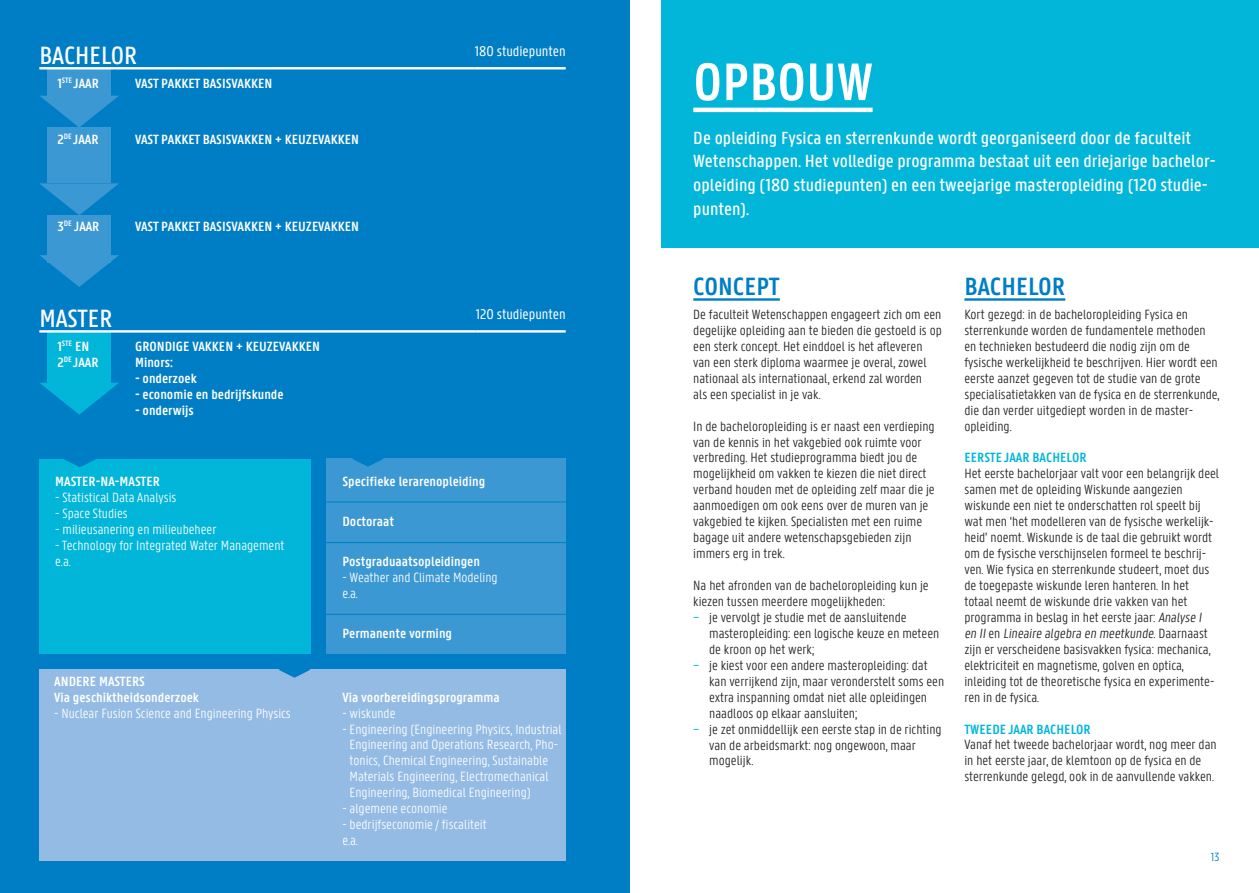
<style>
.page{position:relative;width:1259px;height:893px;background:#fff}
.page>*{position:absolute;margin:0;border:0;box-sizing:border-box;transform-origin:0 0}
.t1{font:600 56.25px "Panno Text";color:#fff}
.t2{font:600 26.7px "Panno Text";color:#007ec5}
.t3{font:500 26.7px "Panno Text";color:#fff}
.t4{font:500 18.75px/24px "Panno Text";color:#fff}
.t5{font:15px "Panno Text";color:#fff}
.t6{font:300 14.25px/15.9px "Panno Text";color:#231f20}
.t7{font:300 14.25px/15.9px "Panno Text";color:#fff}
.t8{font:600 14.25px/15.9px "Panno Text";color:#fff}
.t9{font:600 14.25px "Panno Text";color:#02b6d9}
.t10{font:300 12.75px "Panno Text";color:#007ec5}
.s1{font-weight:400;color:#02b6d9}
</style>
<div class="page">
<hr style="left:693px;top:298px;width:87px;height:3px;background:#007ec5">
<hr style="left:964px;top:298px;width:101px;height:3px;background:#007ec5">
<div style="left:661px;top:0;width:598px;height:247px;background:#02b6d9"></div>
<hr style="left:693px;top:108px;width:179px;height:4px;background:#fff">
<div style="left:0;top:0;width:629px;height:893px;background:#007ec5"></div>
<div style="left:39px;top:459px;width:271px;height:195px;background:#02b6d9"></div>
<div style="left:39px;top:670px;width:527px;height:191px;background:#94bbe3"></div>
<svg style="left:64px;top:459px;width:32px;height:8px"></svg>
<svg style="left:279px;top:669px;width:31px;height:9px"></svg>
<div style="left:47px;top:69px;width:64px;height:27px;background:#3b98d3"></div>
<hr style="left:39px;top:67px;width:436px;height:2px;background:#fff">
<hr style="left:475px;top:67px;width:91px;height:2px;background:#fff">
<svg style="left:40px;top:383px;width:79px;height:32px"></svg>
<div style="left:47px;top:331px;width:64px;height:54px;background:#02b6d9"></div>
<hr style="left:39px;top:330px;width:437px;height:3px;background:#fff">
<hr style="left:476px;top:330px;width:90px;height:3px;background:#fff">
<svg style="left:40px;top:183px;width:79px;height:32px"></svg>
<div style="left:47px;top:128px;width:64px;height:55px;background:#3b98d3"></div>
<svg style="left:40px;top:255px;width:79px;height:32px"></svg>
<div style="left:47px;top:215px;width:64px;height:48px;background:#3b98d3"></div>
<svg style="left:40px;top:96px;width:79px;height:32px"></svg>
<div style="left:326px;top:459px;width:240px;height:195px;background:#3b98d3"></div>
<hr style="left:318px;top:502px;width:263px;height:1px;background:#007ec5">
<hr style="left:318px;top:542px;width:263px;height:1px;background:#007ec5">
<hr style="left:318px;top:614px;width:263px;height:1px;background:#007ec5">
<svg style="left:352px;top:458px;width:32px;height:9px"></svg>
<h2 class="t3" style="left:39px;top:41px;width:99px">BACHELOR</h2>
<p class="t5" style="left:475px;top:43px;width:92px">180 studiepunten</p>
<p class="t8" style="left:57px;top:75px;width:43px">1<sup>STE</sup> JAAR</p>
<p class="t8" style="left:57px;top:131px;width:43px">2<sup>DE</sup> JAAR</p>
<p class="t8" style="left:135px;top:75px;width:139px">VAST PAKKET BASISVAKKEN</p>
<p class="t8" style="left:135px;top:131px;width:226px">VAST PAKKET BASISVAKKEN + KEUZEVAKKEN</p>
<p class="t8" style="left:57px;top:219px;width:44px">3<sup>DE</sup> JAAR</p>
<p class="t8" style="left:135px;top:219px;width:226px">VAST PAKKET BASISVAKKEN + KEUZEVAKKEN</p>
<h2 class="t3" style="left:39px;top:304px;width:75px">MASTER</h2>
<p class="t5" style="left:476px;top:307px;width:91px">120 studiepunten</p>
<p class="t8" style="left:57px;top:338px;width:43px">1<sup>STE</sup> EN<br>2<sup>DE</sup> JAAR</p>
<p class="t8" style="left:135px;top:338px;width:186px">GRONDIGE VAKKEN + KEUZEVAKKEN<br>Minors:</p>
<p class="t8" style="left:135px;top:370px;width:63px">- onderzoek</p>
<p class="t8" style="left:135px;top:386px;width:150px">- economie en bedrijfskunde</p>
<p class="t8" style="left:135px;top:402px;width:60px">- onderwijs</p>
<p class="t8" style="left:55px;top:474px;width:106px">MASTER-NA-MASTER</p>
<p class="t7" style="left:55px;top:490px;width:123px">- Statistical Data Analysis</p>
<p class="t7" style="left:55px;top:506px;width:74px">- Space Studies</p>
<p class="t7" style="left:55px;top:522px;width:163px">- milieusanering en milieubeheer</p>
<p class="t7" style="left:55px;top:538px;width:231px">- Technology for Integrated Water Management e.a.</p>
<p class="t8" style="left:54px;top:673px;width:146px">ANDERE MASTERS<br>Via geschiktheidsonderzoek</p>
<p class="t7" style="left:54px;top:705px;width:238px">- Nuclear Fusion Science and Engineering Physics</p>
<p class="t8" style="left:342px;top:474px;width:144px">Specifieke lerarenopleiding</p>
<p class="t8" style="left:342px;top:514px;width:53px">Doctoraat</p>
<p class="t8" style="left:342px;top:554px;width:139px">Postgraduaatsopleidingen</p>
<p class="t7" style="left:342px;top:570px;width:157px">- Weather and Climate Modeling e.a.</p>
<p class="t8" style="left:342px;top:625px;width:111px">Permanente vorming</p>
<p class="t8" style="left:342px;top:689px;width:159px">Via voorbereidingsprogramma</p>
<p class="t7" style="left:342px;top:705px;width:55px">- wiskunde</p>
<p class="t7" style="left:349px;top:721px;width:214px;text-indent:-7px">- Engineering (Engineering Physics, Industrial Engineering and Operations Research, Pho&shy;tonics, Chemical Engineering, Sustainable Materials Engineering, Electromechanical Engineering, Biomedical Engineering)</p>
<p class="t7" style="left:342px;top:801px;width:107px">- algemene economie</p>
<p class="t7" style="left:342px;top:817px;width:146px">- bedrijfseconomie / fiscaliteit e.a.</p>
<h1 class="t1" style="left:693px;top:50px;width:181px">OPBOUW</h1>
<p class="t4" style="left:693px;top:126px;width:524px">De opleiding Fysica en sterrenkunde wordt georganiseerd door de faculteit Wetenschappen. Het volledige programma bestaat uit een driejarige bachelor&shy;opleiding (180 studiepunten) en een tweejarige masteropleiding (120 studie&shy;punten).</p>
<h2 class="t2" style="left:693px;top:271px;width:88px">CONCEPT</h2>
<p class="t6" style="left:693px;top:307px;width:250px">De faculteit Wetenschappen engageert zich om een degelijke opleiding aan te bieden die gestoeld is op een sterk concept. Het einddoel is het afleveren van een sterk diploma waarmee je overal, zowel nationaal als internationaal, erkend zal worden<br>als een specialist in je vak.</p>
<p class="t6" style="left:693px;top:418px;width:243px">In de bacheloropleiding is er naast een verdieping van de kennis in het vakgebied ook ruimte voor verbreding. Het studieprogramma biedt jou de mogelijkheid om vakken te kiezen die niet direct verband houden met de opleiding zelf maar die je aanmoedigen om ook eens over de muren van je vakgebied te kijken. Specialisten met een ruime bagage uit andere wetenschapsgebieden zijn immers erg in trek.</p>
<p class="t6" style="left:693px;top:578px;width:237px">Na het afronden van de bacheloropleiding kun je kiezen tussen meerdere mogelijkheden:<br><span class="s1">−</span> je vervolgt je studie met de aansluitende</p>
<p class="t6" style="left:709px;top:626px;width:231px">masteropleiding: een logische keuze en meteen</p>
<p class="t6" style="left:709px;top:642px;width:107px">de kroon op het werk;</p>
<p class="t6" style="left:693px;top:658px;width:236px"><span class="s1">−</span> je kiest voor een andere masteropleiding: dat</p>
<p class="t6" style="left:709px;top:673px;width:236px">kan verrijkend zijn, maar veronderstelt soms een</p>
<p class="t6" style="left:709px;top:689px;width:219px">extra inspanning omdat niet alle opleidingen</p>
<p class="t6" style="left:709px;top:705px;width:150px">naadloos op elkaar aansluiten;</p>
<p class="t6" style="left:693px;top:721px;width:250px"><span class="s1">−</span> je zet onmiddellijk een eerste stap in de richting</p>
<p class="t6" style="left:709px;top:737px;width:208px">van de arbeidsmarkt: nog ongewoon, maar</p>
<p class="t6" style="left:709px;top:753px;width:46px">mogelijk.</p>
<h2 class="t2" style="left:964px;top:271px;width:102px">BACHELOR</h2>
<p class="t6" style="left:964px;top:307px;width:257px">Kort gezegd: in de bacheloropleiding Fysica en sterrenkunde worden de fundamentele methoden en technieken bestudeerd die nodig zijn om de fysische werkelijkheid te beschrijven. Hier wordt een eerste aanzet gegeven tot de studie van de grote specialisatietakken van de fysica en de sterrenkunde, die dan verder uitgediept worden in de master&shy;opleiding.</p>
<p class="t9" style="left:964px;top:450px;width:124px">EERSTE JAAR BACHELOR</p>
<p class="t6" style="left:964px;top:466px;width:256px">Het eerste bachelorjaar valt voor een belangrijk deel samen met de opleiding Wiskunde aangezien wiskunde een niet te onderschatten rol speelt bij wat men ‘het modelleren van de fysische werkelijk&shy;heid’ noemt. Wiskunde is de taal die gebruikt wordt om de fysische verschijnselen formeel te beschrij&shy;ven. Wie fysica en sterrenkunde studeert, moet dus de toegepaste wiskunde leren hanteren. In het totaal neemt de wiskunde drie vakken van het programma in beslag in het eerste jaar: Analyse I en IIen Lineaire algebra en meetkunde. D aarnaast zijn er verscheidene basisvakken fysica: mechanica, elektriciteit en magnetisme, golven en optica, inleiding tot de theoretische fysica en experimente&shy;ren in de fysica.</p>
<p class="t9" style="left:964px;top:721px;width:128px">TWEEDE JAAR BACHELOR</p>
<p class="t6" style="left:964px;top:737px;width:254px">Vanaf het tweede bachelorjaar wordt, nog meer dan in het eerste jaar, de klemtoon op de fysica en de sterrenkunde gelegd, ook in de aanvullende vakken.</p>
<p class="t10" style="left:1210px;top:850px;width:10px">13</p>
</div>
